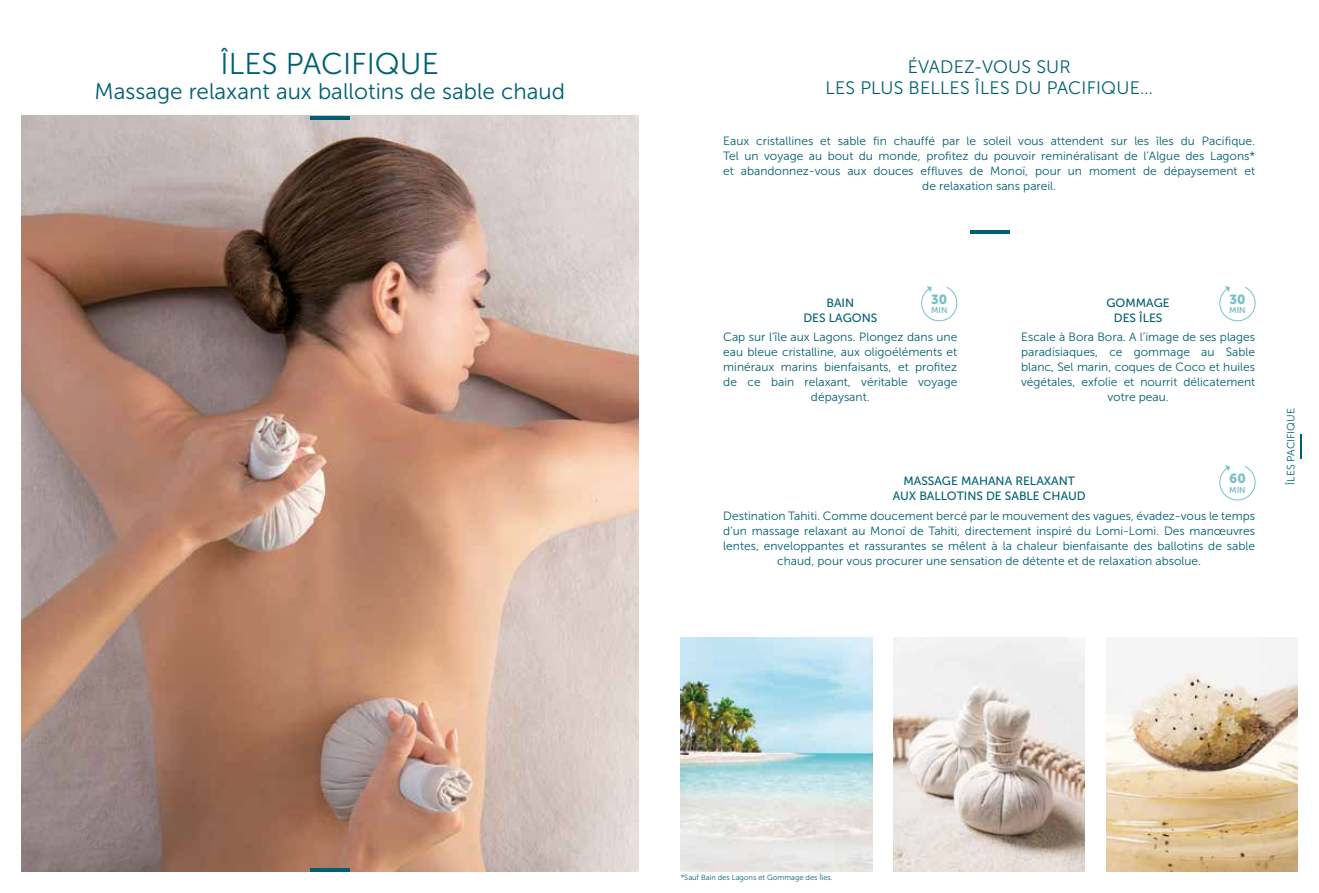
<style>
.page{position:relative;width:1319px;height:893px;background:#fff}
.page>*{position:absolute;margin:0;border:0;box-sizing:border-box;transform-origin:0 0}
.t1{font:30px "Museo Sans 300";color:#006071}
.t2{font:22.5px "Museo Sans 300";color:#006071}
.t3{font:18px/21px "Museo Sans 300";letter-spacing:.01em;color:#006071;text-align:center}
.t4{font:13.2px "Museo Sans 900";color:#7ac0c8}
.t5{font:12px/15px "Museo Sans 300";color:#006071;text-align:center}
.t6{font:12px/15px "Museo Sans 500";color:#006071;text-align:center}
.t7{font:10.5px "Museo Sans 300";color:#006071}
.t8{font:8.4px "Museo Sans 700";color:#7ac0c8}
.t9{font:7.5px "Museo Sans 300";color:#006071}
</style>
<div class="page">
<img style="left:680px;top:638px;width:192px;height:234px">
<img style="left:1106px;top:638px;width:191px;height:234px">
<img style="left:893px;top:638px;width:191px;height:234px">
<hr style="left:1299px;top:434px;width:2px;height:25px;background:#006071">
<img style="left:21px;top:116px;width:617px;height:756px">
<svg style="left:921px;top:286px;width:36px;height:36px"></svg>
<svg style="left:1219px;top:286px;width:36px;height:36px"></svg>
<svg style="left:1219px;top:465px;width:36px;height:36px"></svg>
<hr style="left:310px;top:116px;width:39px;height:4px;background:#006071">
<hr style="left:310px;top:868px;width:39px;height:4px;background:#006071">
<hr style="left:969px;top:230px;width:40px;height:4px;background:#006071">
<h1 class="t1" style="left:221px;top:47px;width:220px">ÎLES PACIFIQUE</h1>
<h2 class="t2" style="left:94px;top:79px;width:472px">Massage relaxant aux ballotins de sable chaud</h2>
<h3 class="t3" style="left:825px;top:56px;width:329px">ÉVADEZ-VOUS SUR<br>LES PLUS BELLES ÎLES DU PACIFIQUE…</h3>
<p class="t5" style="left:723px;top:134px;width:533px">Eaux cristallines et sable fin chauffé par le soleil vous attendent sur les îles du Pacifique.<br>Tel un voyage au bout du monde, profitez du pouvoir reminéralisant de l’Algue des Lagons* et abandonnez-vous aux douces effluves de Monoï, pour un moment de dépaysement et de relaxation sans pareil.</p>
<p class="t4" style="left:931px;top:292px;width:18px">30</p>
<p class="t8" style="left:930px;top:306px;width:18px">MIN</p>
<p class="t6" style="left:803px;top:295px;width:75px">BAIN<br>DES LAGONS</p>
<p class="t5" style="left:723px;top:329px;width:235px">Cap sur l’île aux Lagons. Plongez dans une eau bleue cristalline, aux oligoéléments et minéraux marins bienfaisants, et profitez de ce bain relaxant, véritable voyage dépaysant.</p>
<p class="t4" style="left:1229px;top:292px;width:18px">30</p>
<p class="t8" style="left:1228px;top:306px;width:18px">MIN</p>
<p class="t6" style="left:1106px;top:295px;width:65px">GOMMAGE<br>DES ÎLES</p>
<p class="t5" style="left:1020px;top:329px;width:235px">Escale à Bora Bora. A l’image de ses plages paradisiaques, ce gommage au Sable blanc, Sel marin, coques de Coco et huiles végétales, exfolie et nourrit délicatement votre peau.</p>
<p class="t4" style="left:1228px;top:471px;width:18px">60</p>
<p class="t8" style="left:1228px;top:485px;width:18px">MIN</p>
<p class="t6" style="left:892px;top:474px;width:194px">MASSAGE MAHANA RELAXANT<br>AUX BALLOTINS DE SABLE CHAUD</p>
<p class="t5" style="left:723px;top:508px;width:533px">Destination Tahiti. Comme doucement bercé par le mouvement des vagues, évadez-vous le temps d’un massage relaxant au Monoï de Tahiti, directement inspiré du Lomi-Lomi. Des manœuvres lentes, enveloppantes et rassurantes se mêlent à la chaleur bienfaisante des ballotins de sable chaud, pour vous procurer une sensation de détente et de relaxation absolue.</p>
<p class="t7" style="left:1284px;top:485px;width:78px;rotate:-90deg">ÎLES PACIFIQUE</p>
<p class="t9" style="left:680px;top:874px;width:153px">*Sauf Bain des Lagons et Gommage des Îles.</p>
</div>
